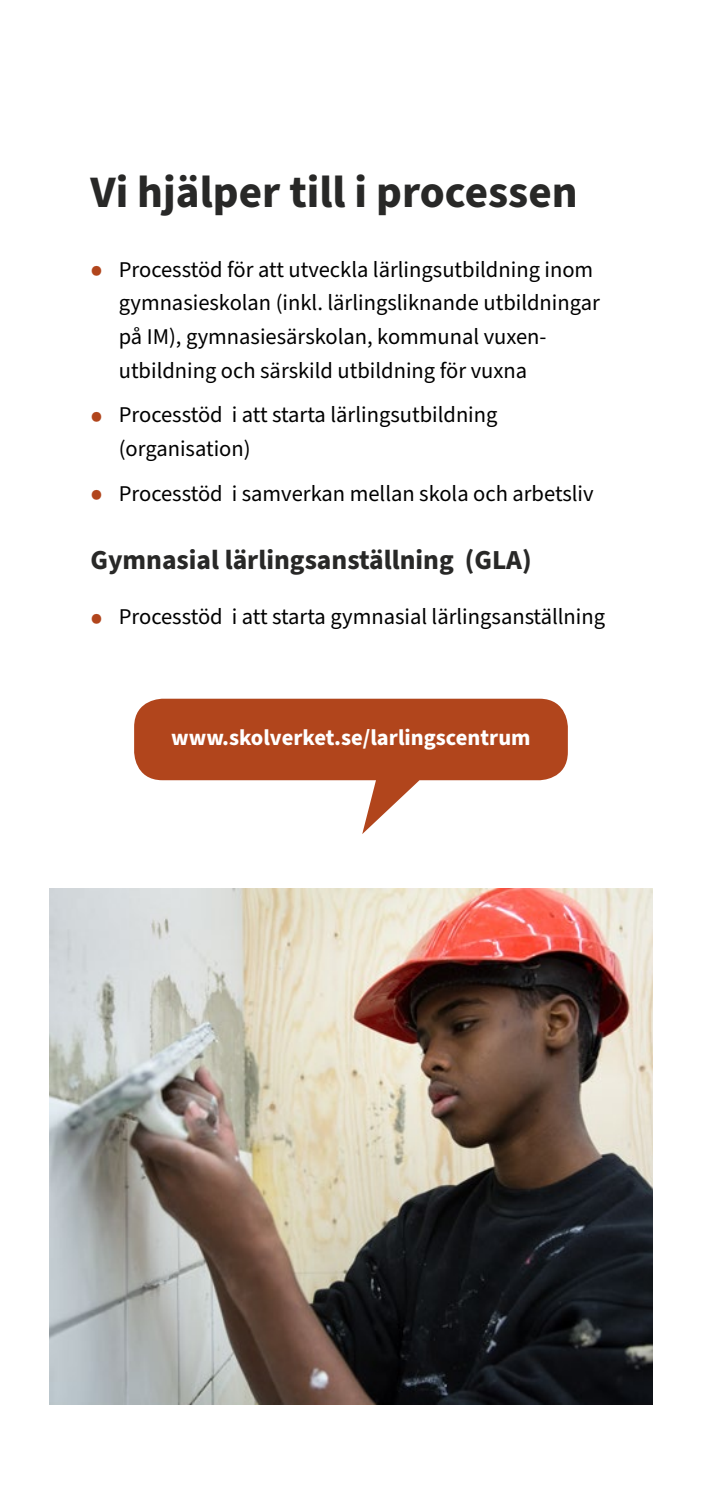
<style>
.page{position:relative;width:702px;height:1489px;background:#fff}
.page>*{position:absolute;margin:0;border:0;box-sizing:border-box;transform-origin:0 0}
.t1{font:700 45px "Source Sans Pro";color:#282827}
.Underrubrik{font:700 27.5px "Source Sans Pro";color:#282827}
.t2{font:22.5px/33.8px "Source Sans Pro";color:#000}
.t3{font:700 22.5px "Source Sans Pro";color:#fff}
.s1{font-weight:700;font-size:35px;color:#b1451c}
</style>
<div class="page">
<img style="left:50px;top:888px;width:602px;height:516px">
<svg style="left:134px;top:698px;width:434px;height:136px;fill:#b1451c"></svg>
<h2 class="t1" style="left:90px;top:162px;width:488px">Vi hjälper till i processen</h2>
<p class="t2" style="left:119px;top:253px;width:482px;text-indent:-28px"><span class="s1">•</span> Processtöd för att utveckla lärlingsutbildning inom gymnasieskolan (inkl. lärlingsliknande utbildningar på IM), gymnasiesärskolan, kommunal vuxen&shy;utbildning och särskild utbildning för vuxna</p>
<p class="t2" style="left:119px;top:398px;width:380px;text-indent:-28px"><span class="s1">•</span> Processtöd i att starta lärlingsutbildning (organisation)</p>
<p class="t2" style="left:90px;top:477px;width:504px"><span class="s1">•</span> Processtöd i samverkan mellan skola och arbetsliv</p>
<p class="Underrubrik" style="left:90px;top:541px;width:443px">Gymnasial lärlingsanställning (GLA)</p>
<p class="t2" style="left:90px;top:600px;width:516px"><span class="s1">•</span> Processtöd i att starta gymnasial lärlingsanställning</p>
<p class="t3" style="left:171px;top:722px;width:361px">www.skolverket.se/larlingscentrum</p>
</div>
